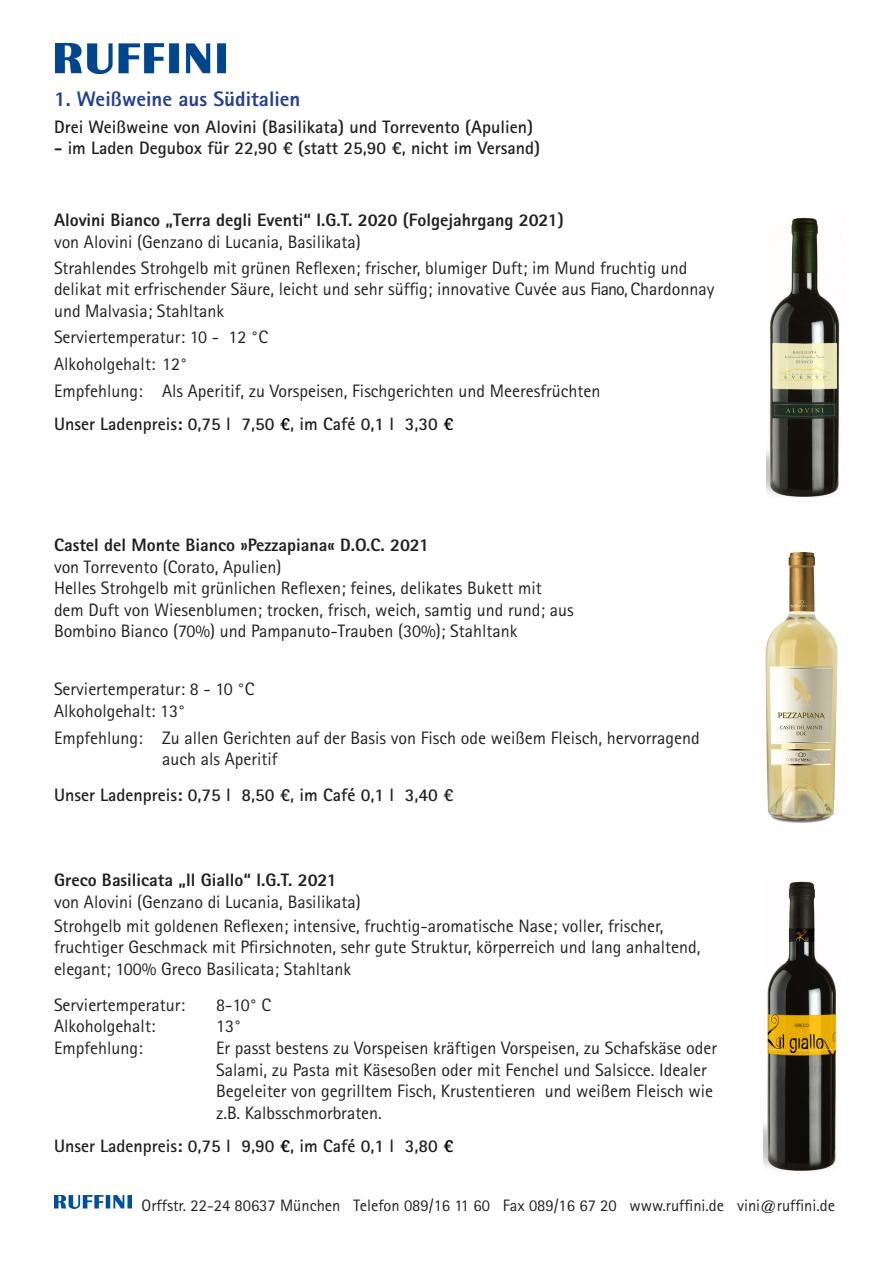
<style>
.page{position:relative;width:893px;height:1263px;background:#fff}
.page>*{position:absolute;margin:0;border:0;box-sizing:border-box;transform-origin:0 0}
.t1{font:800 21px "Agfa Rotis Sans Serif";color:#253f8e}
.Produktbeschreibung{font:18px/21.6px "Agfa Rotis Sans Serif";color:#231f20}
.t2{font:700 18px "Agfa Rotis Sans Serif";color:#231f20}
.Produktzeile{font:800 18px "Agfa Rotis Sans Serif";color:#231f20}
.Produktzeile-2{font:18px "Agfa Rotis Sans Serif";color:#231f20}
.t3{font:16.5px "Agfa Rotis Sans Serif";color:#231f20}
.s1{color:#000}
</style>
<div class="page">
<img style="left:54px;top:1195px;width:77px;height:14px">
<img style="left:763px;top:881px;width:74px;height:290px">
<img style="left:766px;top:217px;width:74px;height:280px">
<img style="left:765px;top:552px;width:73px;height:271px">
<img style="left:55px;top:44px;width:170px;height:29px">
<p class="t1" style="left:54px;top:85px;width:248px">1. Weißweine aus Süditalien</p>
<p class="t2" style="left:54px;top:115px;width:481px">Drei Weißweine von Alovini (Basilikata) und Torrevento (Apulien)</p>
<p class="t2" style="left:54px;top:137px;width:488px">- im Laden Degubox für 22,90 € (statt 25,90 €, nicht im Versand)</p>
<p class="Produktzeile" style="left:54px;top:209px;width:511px">Alovini Bianco „Terra degli Eventi“ I.G.T. 2020 (Folgejahrgang 2021)</p>
<p class="Produktbeschreibung" style="left:54px;top:231px;width:308px">von Alovini (Genzano di Lucania, Basilikata)</p>
<p class="Produktbeschreibung" style="left:54px;top:257px;width:662px">Strahlendes Strohgelb mit grünen Reflexen; frischer, blumiger Duft; im Mund fruchtig und delikat mit erfrischender Säure, leicht und sehr süffig; innovative Cuvée aus Fiano, Chardonnay und Malvasia; Stahltank</p>
<p class="Produktbeschreibung" style="left:54px;top:326px;width:216px">Serviertemperatur: 10 - 12 °C</p>
<p class="Produktbeschreibung" style="left:54px;top:353px;width:135px">Alkoholgehalt: 12°</p>
<p class="Produktbeschreibung" style="left:54px;top:380px;width:548px">Empfehlung: Als Aperitif, zu Vorspeisen, Fischgerichten und Meeresfrüchten</p>
<p class="t2" style="left:54px;top:413px;width:401px">Unser Ladenpreis: 0,75 l 7,50 <span class="s1">€</span>, im Café 0,1 l 3,30 <span class="s1">€</span></p>
<p class="Produktzeile" style="left:54px;top:533px;width:377px">Castel del Monte Bianco »Pezzapiana« D.O.C. 2021</p>
<p class="Produktzeile-2" style="left:54px;top:556px;width:229px">von Torrevento (Corato, Apulien)</p>
<p class="Produktbeschreibung" style="left:54px;top:577px;width:489px">Helles Strohgelb mit grünlichen Reflexen; feines, delikates Bukett mit</p>
<p class="Produktbeschreibung" style="left:54px;top:599px;width:521px">dem Duft von Wiesenblumen; trocken, frisch, weich, samtig und rund; aus</p>
<p class="Produktbeschreibung" style="left:54px;top:620px;width:465px">Bombino Bianco (70%) und Pampanuto-Trauben (30%); Stahltank</p>
<p class="Produktbeschreibung" style="left:54px;top:678px;width:202px">Serviertemperatur: 8 - 10 °C</p>
<p class="Produktbeschreibung" style="left:54px;top:700px;width:133px">Alkoholgehalt: 13°</p>
<p class="Produktbeschreibung" style="left:54px;top:727px;width:647px">Empfehlung: Zu allen Gerichten auf der Basis von Fisch ode weißem Fleisch, hervorragend</p>
<p class="Produktbeschreibung" style="left:162px;top:748px;width:117px">auch als Aperitif</p>
<p class="t2" style="left:54px;top:784px;width:401px">Unser Ladenpreis: 0,75 l 8,50 €, im Café 0,1 l 3,40 €</p>
<p class="Produktzeile" style="left:54px;top:868px;width:284px">Greco Basilicata „Il Giallo“ I.G.T. 2021</p>
<p class="Produktbeschreibung" style="left:54px;top:890px;width:308px">von Alovini (Genzano di Lucania, Basilikata)</p>
<p class="Produktbeschreibung" style="left:54px;top:914px;width:611px">Strohgelb mit goldenen Reflexen; intensive, fruchtig-aromatische Nase; voller, frischer,</p>
<p class="Produktbeschreibung" style="left:54px;top:936px;width:648px">fruchtiger Geschmack mit Pfirsichnoten, sehr gute Struktur, körperreich und lang anhaltend,</p>
<p class="Produktbeschreibung" style="left:54px;top:958px;width:299px">elegant; 100% Greco Basilicata; Stahltank</p>
<p class="Produktbeschreibung" style="left:54px;top:994px;width:133px">Serviertemperatur:</p>
<p class="Produktbeschreibung" style="left:216px;top:994px;width:57px">8-10° C</p>
<p class="Produktbeschreibung" style="left:54px;top:1015px;width:103px">Alkoholgehalt:</p>
<p class="Produktbeschreibung" style="left:216px;top:1015px;width:27px">13°</p>
<p class="Produktbeschreibung" style="left:54px;top:1037px;width:90px">Empfehlung:</p>
<p class="Produktbeschreibung" style="left:216px;top:1037px;width:503px">Er passt bestens zu Vorspeisen kräftigen Vorspeisen, zu Schafskäse oder</p>
<p class="Produktbeschreibung" style="left:216px;top:1058px;width:492px">Salami, zu Pasta mit Käsesoßen oder mit Fenchel und Salsicce. Idealer</p>
<p class="Produktbeschreibung" style="left:216px;top:1080px;width:499px">Begeleiter von gegrilltem Fisch, Krustentieren und weißem Fleisch wie</p>
<p class="Produktbeschreibung" style="left:216px;top:1102px;width:167px">z.B. Kalbsschmorbraten.</p>
<p class="t2" style="left:54px;top:1135px;width:401px">Unser Ladenpreis: 0,75 l 9,90 <span class="s1">€</span>, im Café 0,1 l 3,80 <span class="s1">€</span></p>
<p class="t3" style="left:142px;top:1195px;width:695px">Orffstr. 22-24 80637 München Telefon 089/16 11 60 Fax 089/16 67 20 www.ruffini.de vini@ruffini.de</p>
</div>
